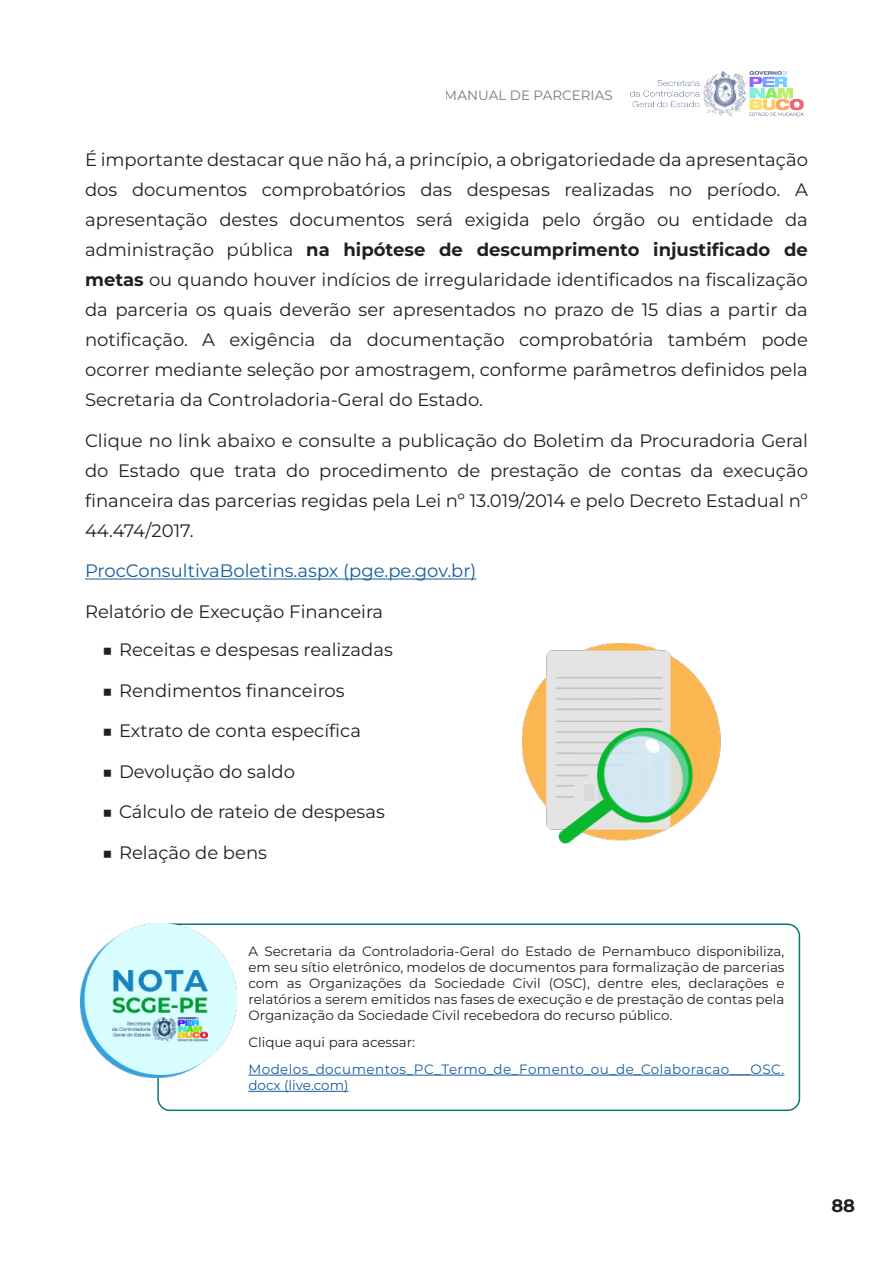
<style>
.page{position:relative;width:893px;height:1263px;background:#fff}
.page>*{position:absolute;margin:0;border:0;box-sizing:border-box;transform-origin:0 0}
.texto{font:18px/30px "Montserrat";color:#231f20;text-align:justify}
.texto-2{font:18px "Montserrat";color:#175d9e}
.t1{font:700 18px "Montserrat";color:#231f20}
.texto-3{font:13.5px/16.2px "Montserrat";color:#231f20;text-align:justify}
.texto-4{font:13.5px/16.2px "Montserrat";letter-spacing:.035em;color:#175d9e}
.s1{font-weight:700}
</style>
<div class="page">
<img style="left:630px;top:72px;width:173px;height:44px">
<hr style="left:85px;top:579px;width:391px;height:1px;background:#175d9e">
<img style="left:523px;top:643px;width:198px;height:201px">
<div style="left:157px;top:923px;width:643px;height:188px;border:2px solid #0a776f;border-radius:12px"></div>
<hr style="left:248px;top:1075px;width:536px;height:1px;background:#175d9e">
<hr style="left:248px;top:1091px;width:100px;height:1px;background:#175d9e">
<img style="left:81px;top:923px;width:155px;height:154px">
<p class="texto-3" style="left:445px;top:86px;width:170px">MANUAL DE PARCERIAS</p>
<p class="texto" style="left:85px;top:144px;width:724px">É importante destacar que não há, a princípio, a obrigatoriedade da apresentação dos documentos comprobatórios das despesas realizadas no período. A apresentação destes documentos será exigida pelo órgão ou entidade da administração pública <span class="s1">na hipótese de descumprimento injustificado de metas</span> ou quando houver indícios de irregularidade identificados na fiscalização da parceria os quais deverão ser apresentados no prazo de 15 dias a partir da notificação. A exigência da documentação comprobatória também pode ocorrer mediante seleção por amostragem, conforme parâmetros definidos pela Secretaria da Controladoria-Geral do Estado.</p>
<p class="texto" style="left:85px;top:425px;width:724px">Clique no link abaixo e consulte a publicação do Boletim da Procuradoria Geral do Estado que trata do procedimento de prestação de contas da execução financeira das parcerias regidas pela Lei nº 13.019/2014 e pelo Decreto Estadual nº 44.474/2017.</p>
<p class="texto-2" style="left:85px;top:558px;width:393px">ProcConsultivaBoletins.aspx (pge.pe.gov.br)</p>
<p class="texto" style="left:85px;top:596px;width:300px">Relatório de Execução Financeira</p>
<p class="texto" style="left:102px;top:634px;width:292px">■ Receitas e despesas realizadas</p>
<p class="texto" style="left:102px;top:675px;width:244px">■ Rendimentos financeiros</p>
<p class="texto" style="left:102px;top:715px;width:260px">■ Extrato de conta específica</p>
<p class="texto" style="left:102px;top:755px;width:194px">■ Devolução do saldo</p>
<p class="texto" style="left:102px;top:796px;width:284px">■ Cálculo de rateio de despesas</p>
<p class="texto" style="left:102px;top:836px;width:166px">■ Relação de bens</p>
<p class="texto-3" style="left:248px;top:942px;width:538px">A Secretaria da Controladoria-Geral do Estado de Pernambuco disponibiliza, em seu sítio eletrônico, modelos de documentos para formalização de parcerias com as Organizações da Sociedade Civil (OSC), dentre eles, declarações e relatórios a serem emitidos nas fases de execução e de prestação de contas pela Organização da Sociedade Civil recebedora do recurso público.</p>
<p class="texto-3" style="left:248px;top:1034px;width:168px">Clique aqui para acessar:</p>
<p class="texto-4" style="left:248px;top:1060px;width:537px">Modelos_documentos_PC_Termo_de_Fomento_ou_de_Colaboracao___OSC. docx (live.com)</p>
<p class="t1" style="left:831px;top:1193px;width:25px">88</p>
</div>
